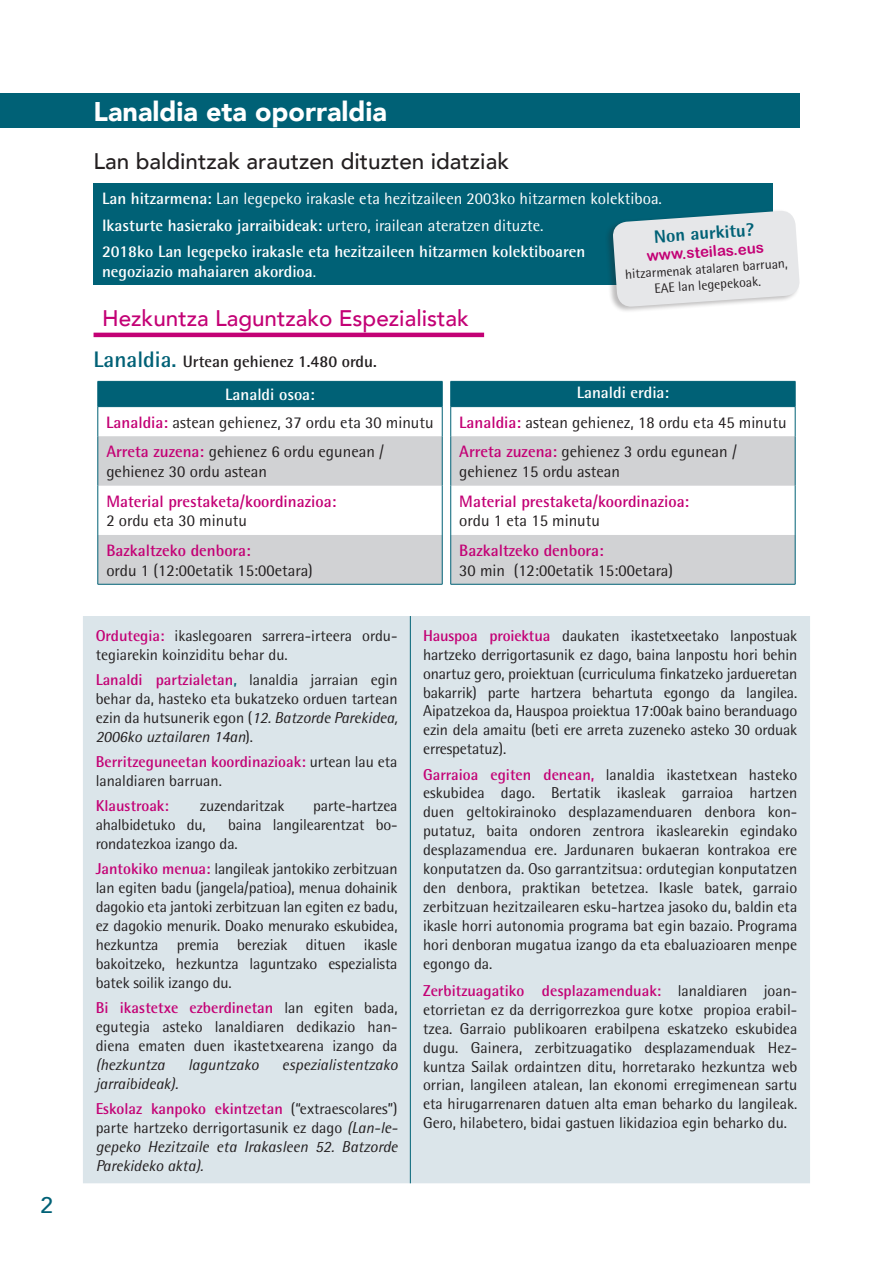
<style>
.page{position:relative;width:893px;height:1263px;background:#fff}
.page>*{position:absolute;margin:0;border:0;box-sizing:border-box;transform-origin:0 0}
.t1{font:900 27px "Avenir";color:#fff}
.t2{font:500 22.5px "Avenir";color:#231f20}
.t3{font:500 22.5px "Avenir";color:#c30175}
.t4{font:500 22.5px "Avenir";color:#006176}
.t5{font:800 18px "Rotis Semi Sans";color:#006176}
.t6{font:16.5px/19.8px "Rotis Semi Sans";color:#231f20}
.t7{font:700 16.5px/26.2px "Rotis Semi Sans";color:#fff}
.t8{font:700 16.5px "Rotis Semi Sans";color:#c30175}
.t9{font:700 16.5px/33.6px "Rotis Semi Sans";color:#231f20}
.t10{font:15.75px/18.9px "Rotis Semi Sans";color:#231f20;text-align:justify}
.t11{font:italic 15.75px/18.9px "Rotis Semi Sans";color:#231f20;text-align:justify}
.t12{font:700 15.75px/25.3px "Rotis Semi Sans";color:#c30175}
.t13{font:15px "Arial Rounded MT Bold";color:#c30175}
.t14{font:13.5px/16.2px "Rotis Semi Sans";color:#231f20;text-align:center}
.s1{font-weight:400}
.s2{font-size:22.5px;color:#006176}
.s3{color:#fff}
.s4{font-weight:700;color:#c30175}
.s5{font-weight:700;color:#006176}
.s6{font-style:italic}
.s7{font-weight:400;font-style:italic;color:#231f20}
.s8{font-weight:400;color:#231f20}
.s9{font-style:normal}
</style>
<div class="page">
<div style="left:0;top:94px;width:799px;height:34px;background:#006176"></div>
<div style="left:94px;top:183px;width:679px;height:102px;background:#006176"></div>
<hr style="left:94px;top:333px;width:390px;height:4px;background:#c30175">
<svg style="left:99px;top:436px;width:696px;height:148px;fill:#d1d2d4"></svg>
<hr style="left:98px;top:436px;width:1px;height:50px;background:#006176">
<hr style="left:442px;top:436px;width:1px;height:50px;background:#006176">
<hr style="left:98px;top:486px;width:1px;height:49px;background:#006176">
<hr style="left:442px;top:486px;width:1px;height:49px;background:#006176">
<hr style="left:98px;top:535px;width:1px;height:49px;background:#006176">
<hr style="left:442px;top:535px;width:1px;height:49px;background:#006176">
<hr style="left:98px;top:584px;width:344px;height:1px;background:#006176">
<hr style="left:450px;top:436px;width:1px;height:50px;background:#006176">
<hr style="left:795px;top:436px;width:1px;height:50px;background:#006176">
<hr style="left:450px;top:486px;width:1px;height:49px;background:#006176">
<hr style="left:795px;top:486px;width:1px;height:49px;background:#006176">
<hr style="left:450px;top:535px;width:1px;height:49px;background:#006176">
<hr style="left:795px;top:535px;width:1px;height:49px;background:#006176">
<hr style="left:450px;top:584px;width:345px;height:1px;background:#006176">
<svg style="left:98px;top:381px;width:698px;height:55px"></svg>
<hr style="left:98px;top:406px;width:344px;height:1px;background:#006176">
<div style="left:83px;top:616px;width:727px;height:567px;background:#dbe5ea"></div>
<hr style="left:410px;top:616px;width:1px;height:567px;background:#006176">
<div style="left:605px;top:209px;width:195px;height:105px;background:#231f20;opacity:.3"></div>
<svg style="left:612px;top:210px;width:188px;height:98px;background:#d4dcdf"></svg>
<h2 class="t4" style="left:41px;top:1186px;width:14px">2</h2>
<h1 class="t1" style="left:94px;top:88px;width:295px">Lanaldia eta oporraldia</h1>
<h2 class="t2" style="left:94px;top:142px;width:417px">Lan baldintzak arautzen dituzten idatziak</h2>
<p class="t7" style="left:102px;top:185px;width:561px">Lan hitzarmena: <span class="s1">Lan legepeko irakasle eta hezitzaileen 2003ko hitzarmen kolektiboa.<br></span>Ikasturte hasierako jarraibideak: <span class="s1">urtero, irailean ateratzen dituzte.<br></span>2018ko Lan legepeko irakasle eta hezitzaileen hitzarmen kolektiboaren</p>
<p class="t7" style="left:102px;top:258px;width:216px">negoziazio mahaiaren akordioa<span class="s1">.</span></p>
<h2 class="t3" style="left:102px;top:299px;width:368px">Hezkuntza Laguntzako Espezialistak</h2>
<p class="t9" style="left:225px;top:344px;width:153px;text-indent:-132px"><span class="s2">Lanaldia.</span> Urtean gehienez 1.480 ordu.<br><span class="s3">Lanaldi osoa:</span></p>
<p class="t5" style="left:653px;top:225px;width:102px;rotate:-4deg">Non aurkitu?</p>
<p class="t13" style="left:646px;top:247px;width:119px;rotate:-4deg">www.steilas.eus</p>
<p class="t14" style="left:625px;top:266px;width:164px;rotate:-4deg">hitzarmenak atalaren barruan,<br>EAE lan legepekoak.</p>
<p class="t7" style="left:577px;top:379px;width:94px">Lanaldi erdia:</p>
<p class="t6" style="left:106px;top:412px;width:329px"><span class="s4">Lanaldia:</span> astean gehienez, 37 ordu eta 30 minutu</p>
<p class="t6" style="left:459px;top:412px;width:329px"><span class="s4">Lanaldia:</span> astean gehienez, 18 ordu eta 45 minutu</p>
<p class="t6" style="left:106px;top:442px;width:279px"><span class="s4">Arreta zuzena:</span> gehienez 6 ordu egunean / gehienez 30 ordu astean</p>
<p class="t6" style="left:459px;top:442px;width:279px"><span class="s4">Arreta zuzena:</span> gehienez 3 ordu egunean / gehienez 15 ordu astean</p>
<p class="t8" style="left:106px;top:491px;width:231px">Material prestaketa/koordinazioa:</p>
<p class="t6" style="left:106px;top:511px;width:142px">2 ordu eta 30 minutu</p>
<p class="t8" style="left:459px;top:491px;width:231px">Material prestaketa/koordinazioa:</p>
<p class="t6" style="left:459px;top:511px;width:142px">ordu 1 eta 15 minutu</p>
<p class="t8" style="left:106px;top:540px;width:146px">Bazkaltzeko denbora:</p>
<p class="t6" style="left:106px;top:560px;width:208px">ordu 1 (12:00etatik 15:00etara)</p>
<p class="t10" style="left:96px;top:626px;width:300px"><span class="s4">Ordutegia:</span> ikaslegoaren sarrera-irteera ordu-- tegiarekin koinziditu behar du.</p>
<p class="t10" style="left:96px;top:670px;width:303px"><span class="s4">Lanaldi partzialetan</span><span class="s5">,</span> lanaldia jarraian egin behar da, hasteko eta bukatzeko orduen tartean ezin da hutsunerik egon (<span class="s6">12. Batzorde Parekidea, 2006ko uztailaren 14an</span>).</p>
<p class="t10" style="left:96px;top:752px;width:303px"><span class="s4">Berritzeguneetan koordinazioak:</span> urtean lau eta lanaldiaren barruan.</p>
<p class="t12" style="left:96px;top:793px;width:75px">Klaustroak:</p>
<p class="t10" style="left:200px;top:796px;width:86px">zuzendaritzak</p>
<p class="t10" style="left:313px;top:796px;width:86px">parte-hartzea</p>
<p class="t10" style="left:96px;top:815px;width:112px">ahalbidetuko du,</p>
<p class="t10" style="left:96px;top:815px;width:302px;text-indent:132px">baina langilearentzat bo&shy;rondatezkoa izango da.</p>
<p class="t10" style="left:96px;top:859px;width:303px"><span class="s4">Jantokiko menua:</span> langileak jantokiko zerbitzuan lan egiten badu (jangela/patioa), menua dohainik dagokio eta jantoki zerbitzuan lan egiten ez badu, ez dagokio menurik. Doako menurako eskubidea, hezkuntza premia bereziak dituen ikasle bakoitzeko, hezkuntza laguntzako espezialista batek soilik izango du.</p>
<p class="t10" style="left:96px;top:998px;width:303px"><span class="s4">Bi ikastetxe ezberdinetan</span> lan egiten bada, egutegia asteko lanaldiaren dedikazio han&shy;diena ematen duen ikastetxearena izango da</p>
<p class="t11" style="left:96px;top:1054px;width:71px">(hezkuntza</p>
<p class="t11" style="left:188px;top:1054px;width:72px">laguntzako</p>
<p class="t11" style="left:282px;top:1054px;width:117px">espezialistentzako</p>
<p class="t12" style="left:96px;top:1070px;width:303px"><span class="s7">jarraibideak).<br></span>Eskolaz kanpoko ekintzetan <span class="s8">(“extraescolares”)</span></p>
<p class="t11" style="left:96px;top:1118px;width:303px"><span class="s9">parte hartzeko derrigortasunik ez dago</span> (Lan-le&shy;gepeko Hezitzaile eta Irakasleen 52. Batzorde Parekideko akta).</p>
<p class="t8" style="left:459px;top:540px;width:146px">Bazkaltzeko denbora:</p>
<p class="t6" style="left:459px;top:560px;width:215px">30 min (12:00etatik 15:00etara)</p>
<p class="t10" style="left:423px;top:626px;width:376px"><span class="s4">Hauspoa proiektua</span> daukaten ikastetxeetako lanpostuak hartzeko derrigortasunik ez dago, baina lanpostu hori behin onartuz gero, proiektuan (curriculuma finkatzeko jardueretan bakarrik) parte hartzera behartuta egongo da langilea.<br>Aipatzekoa da, Hauspoa proiektua 17:00ak baino beranduago ezin dela amaitu (beti ere arreta zuzeneko asteko 30 orduak errespetatuz).</p>
<p class="t10" style="left:423px;top:765px;width:376px"><span class="s4">Garraioa egiten denean,</span> lanaldia ikastetxean hasteko eskubidea dago. Bertatik ikasleak garraioa hartzen duen geltokirainoko desplazamenduaren denbora kon&shy;putatuz, baita ondoren zentrora ikaslearekin egindako desplazamendua ere. Jardunaren bukaeran kontrakoa ere konputatzen da. Oso garrantzitsua: ordutegian konputatzen den denbora, praktikan betetzea. Ikasle batek, garraio zerbitzuan hezitzailearen esku-hartzea jasoko du, baldin eta ikasle horri autonomia programa bat egin bazaio. Programa hori denboran mugatua izango da eta ebaluazioaren menpe egongo da.</p>
<p class="t10" style="left:423px;top:981px;width:376px"><span class="s4">Zerbitzuagatiko desplazamenduak:</span> lanaldiaren joan&shy;etorrietan ez da derrigorrezkoa gure kotxe propioa erabil&shy;tzea. Garraio publikoaren erabilpena eskatzeko eskubidea dugu. Gainera, zerbitzuagatiko desplazamenduak Hez&shy;kuntza Sailak ordaintzen ditu, horretarako hezkuntza web orrian, langileen atalean, lan ekonomi erregimenean sartu eta hirugarrenaren datuen alta eman beharko du langileak.<br>Gero, hilabetero, bidai gastuen likidazioa egin beharko du.</p>
</div>
